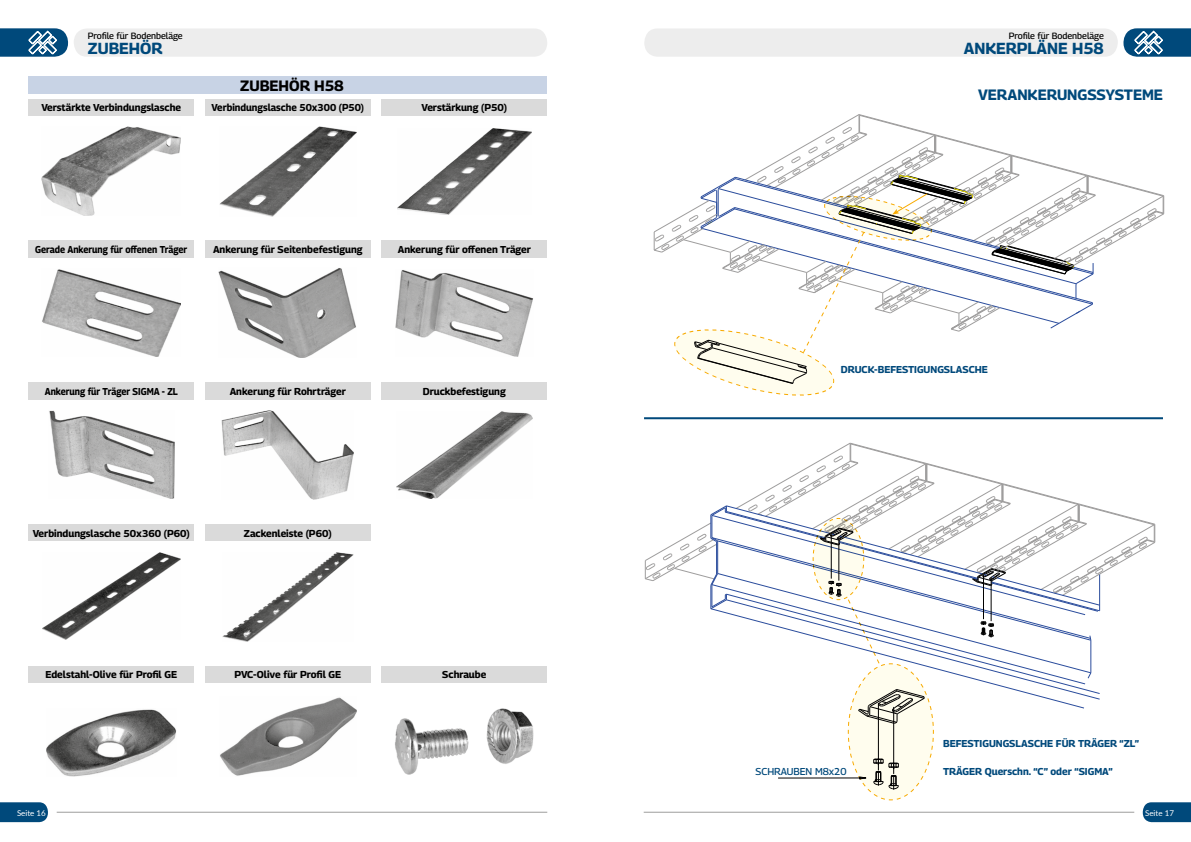
<style>
.page{position:relative;width:1191px;height:842px;background:#fff}
.page>*{position:absolute;margin:0;border:0;box-sizing:border-box;transform-origin:0 0}
.t1{font:700 16px "Georama";color:#00497b}
.t2{font:700 15px "Georama";color:#00497b}
.t3{font:700 15px "Georama";color:#000}
.t4{font:700 10px "Georama";color:#000}
.t5{font:700 10px "Georama";color:#00497b}
.t6{font:700 10px "Georama";color:#000;scale:.9 1}
.t7{font:500 10px "Georama";color:#00497b}
.t8{font:500 9px "Georama";color:#000}
.t9{font:8px "Lato";color:#fff}
</style>
<div class="page">
<svg style="left:0;top:802px;width:48px;height:20px"></svg>
<hr style="left:57px;top:812px;width:490px;height:1px;background:#9d9d9c">
<hr style="left:643px;top:812px;width:491px;height:1px;background:#9d9d9c">
<div style="left:74px;top:28px;width:473px;height:29px;background:#ededed;border-radius:13px"></div>
<div style="left:644px;top:28px;width:473px;height:29px;background:#ededed;border-radius:13px"></div>
<svg style="left:0;top:28px;width:68px;height:29px"></svg>
<svg style="left:1123px;top:28px;width:68px;height:29px"></svg>
<div style="left:28px;top:77px;width:519px;height:17px;background:#c8d3e5"></div>
<div style="left:28px;top:99px;width:166px;height:17px;background:#dadada"></div>
<div style="left:28px;top:241px;width:166px;height:17px;background:#dadada"></div>
<div style="left:28px;top:383px;width:166px;height:17px;background:#dadada"></div>
<div style="left:28px;top:666px;width:166px;height:17px;background:#dadada"></div>
<div style="left:381px;top:99px;width:166px;height:17px;background:#dadada"></div>
<div style="left:205px;top:99px;width:166px;height:17px;background:#dadada"></div>
<div style="left:205px;top:241px;width:166px;height:17px;background:#dadada"></div>
<div style="left:205px;top:383px;width:166px;height:17px;background:#dadada"></div>
<div style="left:205px;top:666px;width:166px;height:17px;background:#dadada"></div>
<div style="left:205px;top:524px;width:166px;height:17px;background:#dadada"></div>
<div style="left:28px;top:524px;width:166px;height:17px;background:#dadada"></div>
<div style="left:381px;top:241px;width:166px;height:17px;background:#dadada"></div>
<div style="left:381px;top:383px;width:166px;height:17px;background:#dadada"></div>
<div style="left:381px;top:666px;width:166px;height:17px;background:#dadada"></div>
<hr style="left:644px;top:417px;width:519px;height:2px;background:#00497b">
<svg style="left:653px;top:114px;width:511px;height:282px"></svg>
<svg style="left:644px;top:443px;width:547px;height:379px"></svg>
<img style="left:42px;top:126px;width:139px;height:89px">
<img style="left:42px;top:269px;width:139px;height:88px">
<img style="left:49px;top:410px;width:125px;height:89px">
<img style="left:46px;top:709px;width:130px;height:68px">
<img style="left:397px;top:128px;width:134px;height:86px">
<img style="left:219px;top:126px;width:137px;height:90px">
<img style="left:219px;top:268px;width:137px;height:90px">
<img style="left:222px;top:411px;width:132px;height:88px">
<img style="left:220px;top:697px;width:136px;height:79px">
<img style="left:222px;top:552px;width:131px;height:89px">
<img style="left:42px;top:553px;width:138px;height:87px">
<img style="left:395px;top:270px;width:138px;height:86px">
<img style="left:396px;top:411px;width:136px;height:88px">
<img style="left:395px;top:708px;width:139px;height:67px">
<p class="t8" style="left:88px;top:30px;width:96px">Profile für Bodenbeläge</p>
<h1 class="t1" style="left:88px;top:37px;width:76px">ZUBEHÖR</h1>
<p class="t4" style="left:41px;top:101px;width:141px">Verstärkte Verbindungslasche</p>
<h2 class="t3" style="left:240px;top:75px;width:105px">ZUBEHÖR H58</h2>
<p class="t4" style="left:211px;top:101px;width:154px">Verbindungslasche 50x300 (P50)</p>
<p class="t4" style="left:421px;top:100px;width:87px">Verstärkung (P50)</p>
<p class="t6" style="left:35px;top:242px;width:170px">Gerade Ankerung für offenen Träger</p>
<p class="t4" style="left:213px;top:242px;width:151px">Ankerung für Seitenbefestigung</p>
<p class="t4" style="left:398px;top:242px;width:135px">Ankerung für offenen Träger</p>
<p class="t6" style="left:45px;top:384px;width:150px">Ankerung für Träger SIGMA - ZL</p>
<p class="t4" style="left:230px;top:384px;width:118px">Ankerung für Rohrträger</p>
<p class="t4" style="left:423px;top:384px;width:85px">Druckbefestigung</p>
<p class="t4" style="left:33px;top:526px;width:159px">Verbindungslasche 50x360 (P60)</p>
<p class="t4" style="left:244px;top:526px;width:89px">Zackenleiste (P60)</p>
<p class="t4" style="left:46px;top:667px;width:133px">Edelstahl-Olive für Profil GE</p>
<p class="t4" style="left:234px;top:668px;width:108px">PVC-Olive für Profil GE</p>
<p class="t4" style="left:442px;top:668px;width:46px">Schraube</p>
<p class="t8" style="left:1009px;top:30px;width:96px">Profile für Bodenbeläge</p>
<h1 class="t1" style="left:963px;top:37px;width:142px">ANKERPLÄNE H58</h1>
<h2 class="t2" style="left:978px;top:83px;width:186px">VERANKERUNGSSYSTEME</h2>
<p class="t5" style="left:841px;top:362px;width:148px">DRUCK-BEFESTIGUNGSLASCHE</p>
<p class="t5" style="left:943px;top:736px;width:197px">BEFESTIGUNGSLASCHE FÜR TRÄGER “ZL”</p>
<p class="t7" style="left:755px;top:764px;width:92px">SCHRAUBEN M8x20</p>
<p class="t5" style="left:943px;top:764px;width:171px">TRÄGER Querschn. “C” oder “SIGMA”</p>
<p class="t9" style="left:17px;top:807px;width:30px">Seite 16</p>
<p class="t9" style="left:1145px;top:807px;width:30px">Seite 17</p>
</div>
